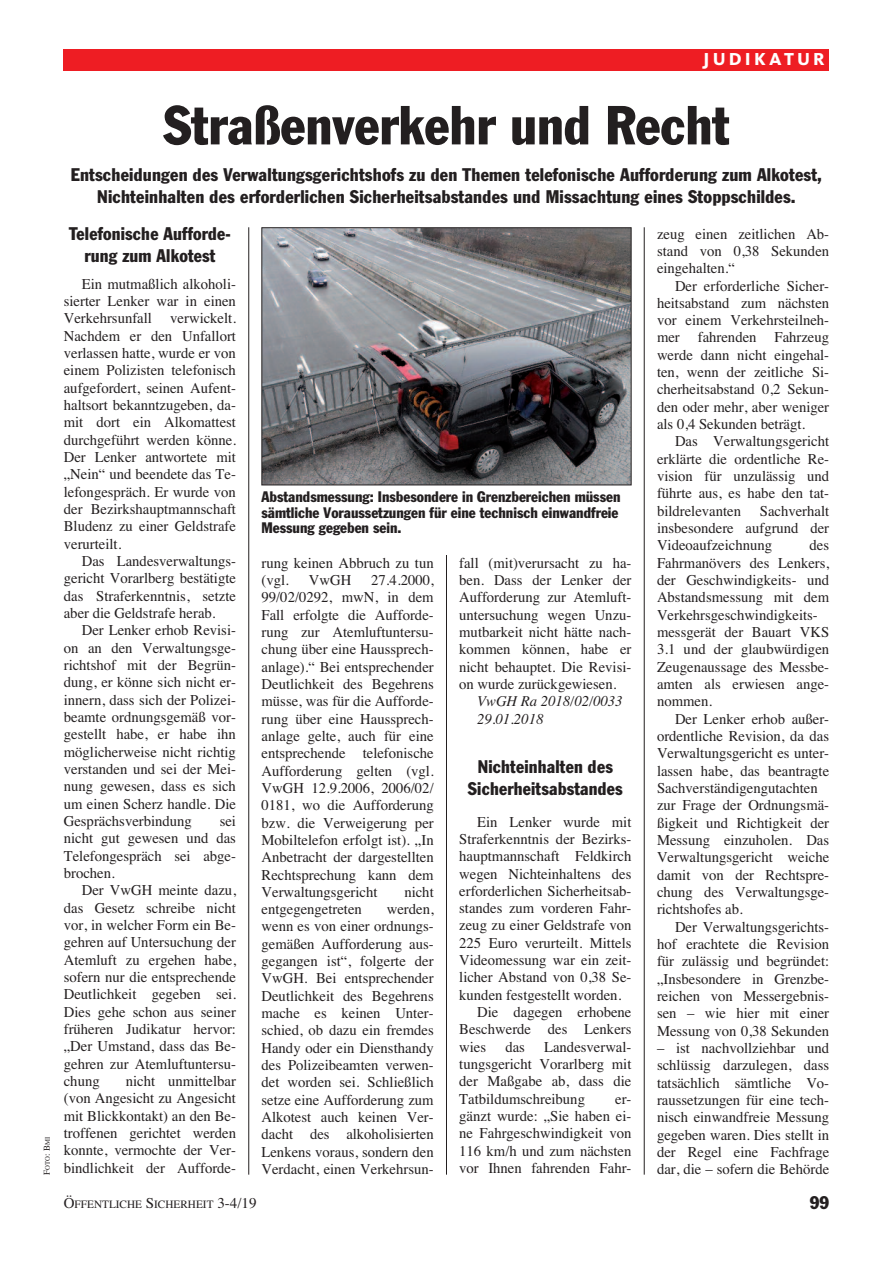
<style>
.page{position:relative;width:893px;height:1263px;background:#fff}
.page>*{position:absolute;margin:0;border:0;box-sizing:border-box;transform-origin:0 0}
.t1{font:condensed 54px "Franklin Gothic";color:#231f20}
.t2{font:condensed 18px/21.6px "Franklin Gothic";letter-spacing:.01em;color:#231f20;text-align:center}
.t3{font:800 18px "Kievit";letter-spacing:.175em;color:#fff}
.t4{font:15px/17.2px "Times";color:#231f20;text-align:justify}
.t5{font:condensed 15px/15.8px "Franklin Gothic";color:#231f20}
.t6{font:italic 15px/17.4px "Times";color:#231f20}
.t7{font:11.25px "Times";color:#231f20}
.t8{font:6.75px "Times";color:#231f20}
.s1{font-size:9px}
.s2{font-size:15px}
</style>
<div class="page">
<hr style="left:644px;top:227px;width:1px;height:947px;background:#231f20">
<div style="left:64px;top:49px;width:765px;height:21px;background:#ee1d23"></div>
<hr style="left:248px;top:227px;width:1px;height:947px;background:#231f20">
<hr style="left:446px;top:555px;width:1px;height:620px;background:#231f20">
<img style="left:263px;top:229px;width:366px;height:254px">
<div style="left:261px;top:227px;width:370px;height:258px;border:1px solid #231f20"></div>
<p class="t3" style="left:703px;top:53px;width:123px">JUDIKATUR</p>
<p class="t8" style="left:44px;top:1175px;width:39px;rotate:-90deg"><span class="s1">F</span>OTO<span class="s1">: B</span>MI</p>
<h1 class="t1" style="left:163px;top:106px;width:568px">Straßenverkehr und Recht</h1>
<p class="t2" style="left:71px;top:165px;width:753px">Entscheidungen des Verwaltungsgerichtshofs zu den Themen telefonische Aufforderung zum Alkotest,<br>Nichteinhalten des erforderlichen Sicherheitsabstandes und Missachtung eines Stoppschildes.</p>
<p class="t2" style="left:69px;top:224px;width:163px">Telefonische Aufforde&shy;rung zum Alkotest</p>
<p class="t4" style="left:64px;top:275px;width:174px;text-indent:18px">Ein mutmaßlich alkoholi&shy;sierter Lenker war in einen Verkehrsunfall verwickelt.<br>Nachdem er den Unfallort verlassen hatte, wurde er von einem Polizisten telefonisch aufgefordert, seinen Aufent&shy;haltsort bekanntzugeben, da&shy;mit dort ein Alkomattest durchgeführt werden könne.<br>Der Lenker antwortete mit „Nein“ und beendete das Te&shy;lefongespräch. Er wurde von der Bezirkshauptmannschaft Bludenz zu einer Geldstrafe verurteilt.</p>
<p class="t4" style="left:64px;top:552px;width:174px;text-indent:18px">Das Landesverwaltungs&shy;gericht Vorarlberg bestätigte das Straferkenntnis, setzte aber die Geldstrafe herab.</p>
<p class="t4" style="left:64px;top:621px;width:174px;text-indent:18px">Der Lenker erhob Revisi&shy;on an den Verwaltungsge&shy;richtshof mit der Begrün&shy;dung, er könne sich nicht er&shy;innern, dass sich der Polizei&shy;beamte ordnungsgemäß vor&shy;gestellt habe, er habe ihn möglicherweise nicht richtig verstanden und sei der Mei&shy;nung gewesen, dass es sich um einen Scherz handle. Die Gesprächsverbindung</p>
<p class="t4" style="left:64px;top:812px;width:174px;text-indent:156px">sei nicht gut gewesen und das Telefongespräch sei abge&shy;brochen.</p>
<p class="t4" style="left:64px;top:881px;width:174px;text-indent:18px">Der VwGH meinte dazu, das Gesetz schreibe nicht vor, in welcher Form ein Be&shy;gehren auf Untersuchung der Atemluft zu ergehen habe, sofern nur die entsprechende Deutlichkeit gegeben sei.<br>Dies gehe schon aus seiner früheren Judikatur hervor: „Der Umstand, dass das Be&shy;gehren zur Atemluftuntersu&shy;chung</p>
<p class="t4" style="left:64px;top:1072px;width:174px;text-indent:62px">nicht unmittelbar (von Angesicht zu Angesicht mit Blickkontakt) an den Be&shy;troffenen gerichtet werden konnte, vermochte der Ver&shy;bindlichkeit der Aufforde-</p>
<p class="t5" style="left:261px;top:490px;width:360px">Abstandsmessung: Insbesondere in Grenzbereichen müssen sämtliche Voraussetzungen für eine technisch einwandfreie<br>Messung gegeben sein.</p>
<p class="t4" style="left:262px;top:554px;width:174px">rung keinen Abbruch zu tun (vgl.</p>
<p class="t4" style="left:262px;top:571px;width:174px;text-indent:110px">27.4.2000, 99/02/0292, mwN, in dem Fall erfolgte die Aufforde&shy;rung zur Atemluftuntersu&shy;chung über eine Haussprech&shy;anlage).“ Bei entsprechender Deutlichkeit des Begehrens müsse, was für die Aufforde&shy;rung über eine Haussprech&shy;anlage gelte, auch für eine entsprechende telefonische Aufforderung gelten (vgl.<br>VwGH 12.9.2006, 2006/02/ 0181, wo die Aufforderung bzw. die Verweigerung per Mobiltelefon erfolgt ist). „In Anbetracht der dargestellten Rechtsprechung kann dem Verwaltungsgericht</p>
<p class="t4" style="left:309px;top:571px;width:44px">VwGH</p>
<p class="t4" style="left:404px;top:883px;width:31px">nicht</p>
<p class="t4" style="left:261px;top:900px;width:174px;text-indent:125px">werden, wenn es von einer ordnungs&shy;gemäßen Aufforderung aus&shy;gegangen ist“, folgerte der VwGH. Bei entsprechender Deutlichkeit des Begehrens mache es keinen Unter&shy;schied, ob dazu ein fremdes Handy oder ein Diensthandy des Polizeibeamten verwen&shy;det worden sei. Schließlich setze eine Aufforderung zum Alkotest auch keinen Ver&shy;dacht des alkoholisierten Lenkens voraus, sondern den Verdacht, einen Verkehrsun-</p>
<p class="t4" style="left:262px;top:900px;width:102px">entgegengetreten</p>
<p class="t4" style="left:459px;top:554px;width:174px">fall (mit)verursacht zu ha&shy;ben. Dass der Lenker der Aufforderung zur Atemluft&shy;untersuchung wegen Unzu&shy;mutbarkeit nicht hätte nach&shy;kommen können, habe er nicht behauptet. Die Revisi&shy;on wurde zurückgewiesen.</p>
<p class="t6" style="left:477px;top:692px;width:147px">VwGH Ra 2018/02/0033<br>29.01.2018</p>
<p class="t2" style="left:468px;top:757px;width:156px">Nichteinhalten des<br>Sicherheitsabstandes</p>
<p class="t4" style="left:477px;top:813px;width:156px">Ein Lenker wurde mit</p>
<p class="t4" style="left:459px;top:830px;width:174px">Straferkenntnis der Bezirks-</p>
<p class="t4" style="left:459px;top:847px;width:174px">hauptmannschaft Feldkirch</p>
<p class="t4" style="left:459px;top:865px;width:174px">wegen Nichteinhaltens des</p>
<p class="t4" style="left:459px;top:882px;width:174px">erforderlichen Sicherheitsab-</p>
<p class="t4" style="left:459px;top:899px;width:174px">standes zum vorderen Fahr-</p>
<p class="t4" style="left:459px;top:917px;width:174px">zeug zu einer Geldstrafe von</p>
<p class="t4" style="left:459px;top:934px;width:174px">225 Euro verurteilt. Mittels</p>
<p class="t4" style="left:459px;top:951px;width:174px">Videomessung war ein zeit-</p>
<p class="t4" style="left:459px;top:969px;width:174px">licher Abstand von 0,38 Se-</p>
<p class="t4" style="left:459px;top:986px;width:164px">kunden festgestellt worden.</p>
<p class="t4" style="left:477px;top:1003px;width:156px">Die dagegen erhobene</p>
<p class="t4" style="left:459px;top:1021px;width:174px">Beschwerde des Lenkers</p>
<p class="t4" style="left:459px;top:1038px;width:28px">wies</p>
<p class="t4" style="left:505px;top:1038px;width:21px">das</p>
<p class="t4" style="left:459px;top:1038px;width:174px;text-indent:85px">Landesverwal&shy;tungsgericht Vorarlberg mit der Maßgabe ab, dass die Tatbildumschreibung</p>
<p class="t4" style="left:459px;top:1090px;width:174px;text-indent:156px">er&shy;gänzt wurde: „Sie haben ei&shy;ne Fahrgeschwindigkeit von 116 km/h und zum nächsten vor Ihnen fahrenden Fahr-</p>
<p class="t4" style="left:657px;top:225px;width:174px">zeug einen zeitlichen Ab&shy;stand von 0,38 Sekunden eingehalten.“</p>
<p class="t4" style="left:657px;top:277px;width:174px;text-indent:18px">Der erforderliche Sicher&shy;heitsabstand zum nächsten vor einem Verkehrsteilneh&shy;mer fahrenden Fahrzeug werde dann nicht eingehal&shy;ten, wenn der zeitliche Si&shy;cherheitsabstand 0,2 Sekun&shy;den oder mehr, aber weniger als 0,4 Sekunden beträgt.</p>
<p class="t4" style="left:657px;top:433px;width:174px;text-indent:18px">Das Verwaltungsgericht erklärte die ordentliche Re&shy;vision für unzulässig und führte aus, es habe den tat&shy;bildrelevanten Sachverhalt insbesondere aufgrund der Videoaufzeichnung</p>
<p class="t4" style="left:657px;top:537px;width:174px;text-align:left;text-indent:153px">des<br>Fahrmanövers des Lenkers, der Geschwindigkeits- und<br>Abstandsmessung mit dem<br>Verkehrsgeschwindigkeits&shy;messgerät der Bauart VKS<br>3.1 und der glaubwürdigen<br>Zeugenaussage des Messbe&shy;amten als erwiesen ange&shy;nommen.</p>
<p class="t4" style="left:657px;top:710px;width:174px;text-align:left;text-indent:18px">Der Lenker erhob außer&shy;ordentliche Revision, da das<br>Verwaltungsgericht es unter&shy;lassen habe, das beantragte<br>Sachverständigengutachten zur Frage der Ordnungsmä&shy;ßigkeit und Richtigkeit der<br>Messung einzuholen. Das<br>Verwaltungsgericht weiche damit von der Rechtspre&shy;chung des Verwaltungsge&shy;richtshofes ab.</p>
<p class="t4" style="left:657px;top:918px;width:174px;text-indent:18px">Der Verwaltungsgerichts&shy;hof erachtete die Revision für zulässig und begründet: „Insbesondere in Grenzbe&shy;reichen von Messergebnis&shy;sen – wie hier mit einer Messung von 0,38 Sekunden</p>
<p class="t4" style="left:657px;top:1039px;width:174px">– ist nachvollziehbar und schlüssig darzulegen, dass tatsächlich sämtliche Vo&shy;raussetzungen für eine tech&shy;nisch einwandfreie Messung gegeben waren. Dies stellt in der Regel eine Fachfrage dar, die – sofern die Behörde</p>
<p class="t7" style="left:64px;top:1198px;width:194px"><span class="s2">Ö</span>FFENTLICHE <span class="s2">S</span>ICHERHEIT <span class="s2">3-4/19</span></p>
<p class="t2" style="left:810px;top:1193px;width:21px">99</p>
</div>
